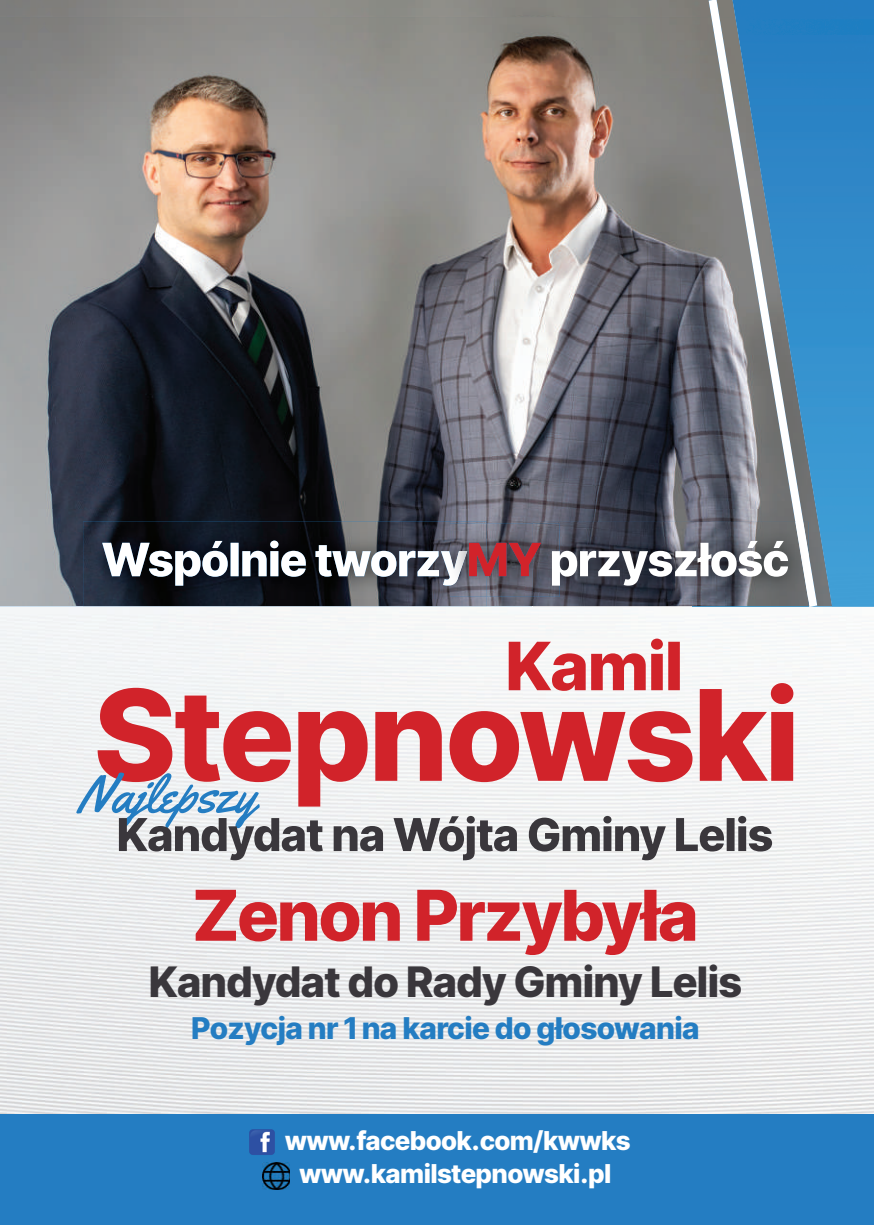
<style>
.page{position:relative;width:874px;height:1225px;background:#fff}
.page>*{position:absolute;margin:0;border:0;box-sizing:border-box;transform-origin:0 0}
.t1{font:800 70px "Inter Tight";letter-spacing:-.01em;color:#d1232a}
.t2{font:800 42px "Inter Tight";color:#3a373c}
.t3{font:800 30px "Inter Tight";color:#247dc2}
.t4{font:800 26px/33.4px "Inter Tight";color:#fff;text-align:center}
</style>
<div class="page">
<img style="left:0;top:606px;width:873px;height:508px">
<div style="left:0;top:1114px;width:873px;height:111px;background:#247dc2"></div>
<img style="left:831px;top:0;width:42px;height:134px">
<img style="left:816px;top:134px;width:57px;height:473px">
<img style="left:532px;top:606px;width:160px;height:1px">
<img style="left:0;top:0;width:831px;height:17px">
<img style="left:0;top:17px;width:831px;height:589px">
<svg style="left:708px;top:0;width:108px;height:607px;background:#698ba4"></svg>
<img style="left:249px;top:1129px;width:26px;height:26px">
<img style="left:263px;top:1162px;width:26px;height:27px">
<svg style="left:508px;top:638px;width:171px;height:45px"></svg>
<svg style="left:98px;top:683px;width:695px;height:123px"></svg>
<svg style="left:76px;top:772px;width:695px;height:88px"></svg>
<img style="left:83px;top:521px;width:403px;height:85px">
<img style="left:450px;top:524px;width:82px;height:73px">
<svg style="left:102px;top:540px;width:430px;height:45px"></svg>
<img style="left:692px;top:606px;width:116px;height:1px">
<img style="left:532px;top:522px;width:276px;height:84px">
<img style="left:794px;top:522px;width:14px;height:80px">
<img style="left:532px;top:543px;width:9px;height:15px">
<svg style="left:551px;top:541px;width:236px;height:44px"></svg>
<h1 class="t1" style="left:193px;top:873px;width:506px">Zenon Przybyła</h1>
<h2 class="t2" style="left:149px;top:956px;width:593px">Kandydat do Rady Gminy Lelis</h2>
<p class="t3" style="left:191px;top:1009px;width:509px">Pozycja nr 1 na karcie do głosowania</p>
<p class="t4" style="left:285px;top:1123px;width:347px">www.facebook.com/kwwks www.kamilstepnowski.pl</p>
</div>
